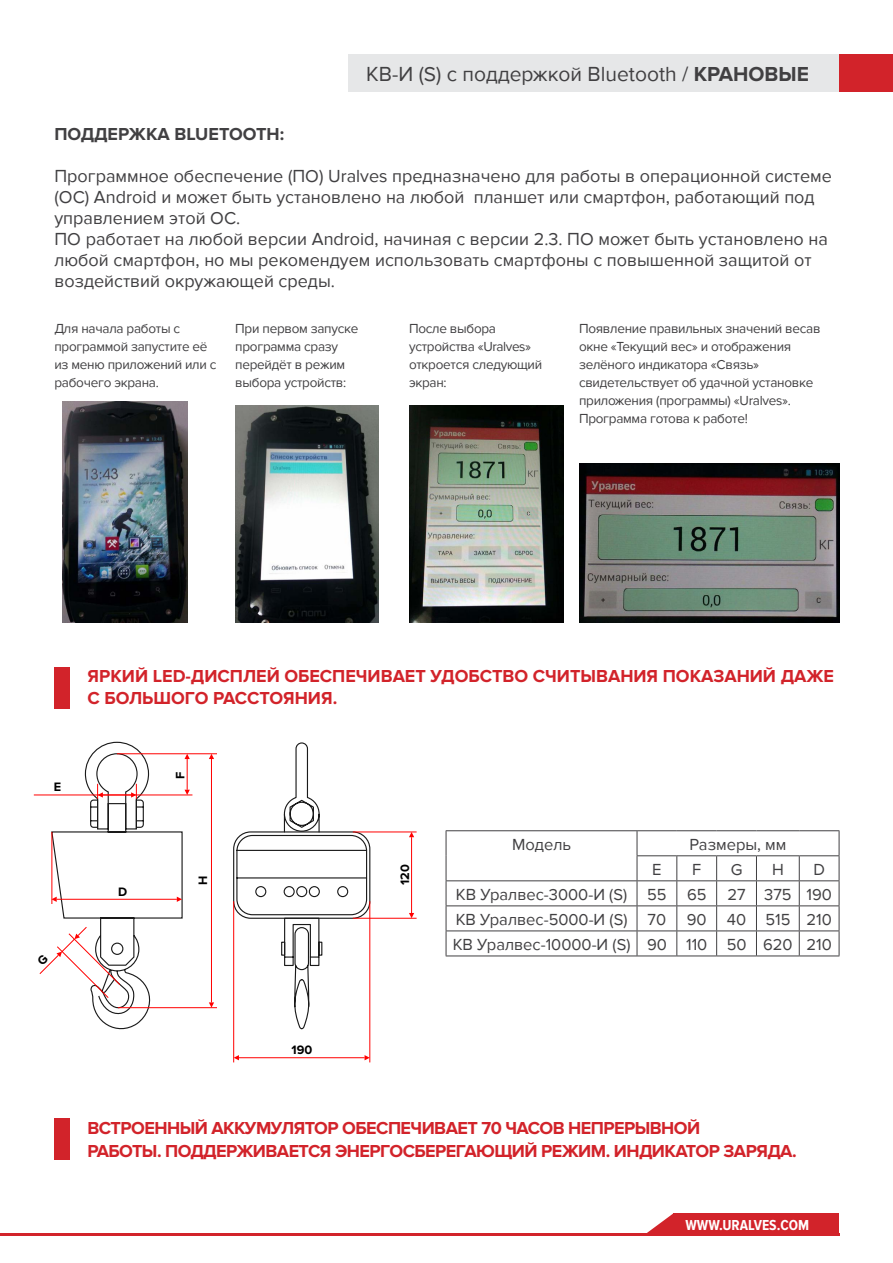
<style>
.page{position:relative;width:893px;height:1263px;background:#fff}
.page>*{position:absolute;margin:0;border:0;box-sizing:border-box;transform-origin:0 0}
.t1{font:21px "Proxima Nova";color:#414042}
.t2{font:18px/21px "Proxima Nova";color:#414042}
.t3{font:700 18px/22.5px "Proxima Nova";letter-spacing:-.03em;color:#d2232a}
.t4{font:700 18px/22.5px "Proxima Nova";color:#d2232a}
.t5{font:700 18px "Proxima Nova";color:#414042}
.t6{font:16.5px/25px "Proxima Nova";color:#414042;text-align:justify}
.t7{font:700 15px "Proxima Nova Cond";color:#fff}
.t8{font:13.5px/18px "Proxima Nova";letter-spacing:-.02em;color:#414042}
.t9{font:700 12.75px "Proxima Nova";color:#000}
.s1{font-weight:700}
</style>
<div class="page">
<div style="left:673px;top:1213px;width:166px;height:22px;background:#d2232a"></div>
<svg style="left:647px;top:1213px;width:26px;height:20px"></svg>
<hr style="left:0;top:1233px;width:839px;height:2px;background:#d2232a">
<div style="left:54px;top:667px;width:16px;height:42px;background:#d2232a"></div>
<div style="left:839px;top:54px;width:54px;height:37px;background:#d2232a"></div>
<div style="left:349px;top:54px;width:490px;height:37px;background:#e6e7e8"></div>
<img style="left:63px;top:401px;width:124px;height:222px">
<img style="left:235px;top:406px;width:143px;height:217px">
<img style="left:409px;top:406px;width:155px;height:217px">
<img style="left:579px;top:464px;width:260px;height:159px">
<hr style="left:117px;top:753px;width:100px;height:1px;background:#f00">
<hr style="left:118px;top:1007px;width:99px;height:1px;background:#f00">
<hr style="left:211px;top:759px;width:1px;height:243px;background:#f00">
<svg style="left:209px;top:1002px;width:5px;height:6px"></svg>
<svg style="left:209px;top:754px;width:5px;height:5px"></svg>
<hr style="left:34px;top:795px;width:158px;height:1px;background:#f00">
<div style="left:233px;top:831px;width:137px;height:88px;border:1px solid #1a1a1a;border-radius:17px"></div>
<svg style="left:236px;top:742px;width:132px;height:288px"></svg>
<hr style="left:353px;top:832px;width:64px;height:1px;background:#f00">
<hr style="left:353px;top:918px;width:64px;height:1px;background:#f00">
<hr style="left:411px;top:837px;width:1px;height:76px;background:#f00">
<svg style="left:409px;top:913px;width:5px;height:5px"></svg>
<svg style="left:409px;top:832px;width:5px;height:5px"></svg>
<hr style="left:370px;top:901px;width:1px;height:161px;background:#f00">
<hr style="left:233px;top:901px;width:1px;height:161px;background:#f00">
<hr style="left:239px;top:1057px;width:126px;height:1px;background:#f00">
<svg style="left:234px;top:1055px;width:5px;height:5px"></svg>
<svg style="left:365px;top:1055px;width:5px;height:5px"></svg>
<hr style="left:446px;top:830px;width:191px;height:1px;background:#414042">
<hr style="left:637px;top:830px;width:40px;height:1px;background:#414042">
<hr style="left:677px;top:830px;width:40px;height:1px;background:#414042">
<hr style="left:717px;top:830px;width:39px;height:1px;background:#414042">
<hr style="left:756px;top:830px;width:43px;height:1px;background:#414042">
<hr style="left:799px;top:830px;width:40px;height:1px;background:#414042">
<hr style="left:637px;top:855px;width:40px;height:1px;background:#414042">
<hr style="left:677px;top:855px;width:40px;height:1px;background:#414042">
<hr style="left:717px;top:855px;width:39px;height:1px;background:#414042">
<hr style="left:756px;top:855px;width:43px;height:1px;background:#414042">
<hr style="left:799px;top:855px;width:40px;height:1px;background:#414042">
<hr style="left:446px;top:880px;width:191px;height:1px;background:#414042">
<hr style="left:637px;top:880px;width:40px;height:1px;background:#414042">
<hr style="left:677px;top:880px;width:40px;height:1px;background:#414042">
<hr style="left:717px;top:880px;width:39px;height:1px;background:#414042">
<hr style="left:756px;top:880px;width:43px;height:1px;background:#414042">
<hr style="left:799px;top:880px;width:40px;height:1px;background:#414042">
<hr style="left:446px;top:905px;width:191px;height:1px;background:#414042">
<hr style="left:637px;top:905px;width:40px;height:1px;background:#414042">
<hr style="left:677px;top:905px;width:40px;height:1px;background:#414042">
<hr style="left:717px;top:905px;width:39px;height:1px;background:#414042">
<hr style="left:756px;top:905px;width:43px;height:1px;background:#414042">
<hr style="left:799px;top:905px;width:40px;height:1px;background:#414042">
<hr style="left:446px;top:930px;width:191px;height:1px;background:#414042">
<svg style="left:446px;top:831px;width:1px;height:124px"></svg>
<hr style="left:637px;top:930px;width:40px;height:1px;background:#414042">
<svg style="left:637px;top:831px;width:1px;height:124px"></svg>
<hr style="left:677px;top:930px;width:40px;height:1px;background:#414042">
<svg style="left:676px;top:856px;width:1px;height:99px"></svg>
<hr style="left:717px;top:930px;width:39px;height:1px;background:#414042">
<svg style="left:716px;top:856px;width:1px;height:99px"></svg>
<hr style="left:756px;top:930px;width:43px;height:1px;background:#414042">
<svg style="left:756px;top:856px;width:1px;height:99px"></svg>
<hr style="left:799px;top:930px;width:40px;height:1px;background:#414042">
<svg style="left:799px;top:856px;width:1px;height:99px"></svg>
<svg style="left:839px;top:831px;width:1px;height:124px"></svg>
<hr style="left:446px;top:955px;width:191px;height:1px;background:#414042">
<hr style="left:637px;top:955px;width:40px;height:1px;background:#414042">
<hr style="left:677px;top:955px;width:40px;height:1px;background:#414042">
<hr style="left:717px;top:955px;width:39px;height:1px;background:#414042">
<hr style="left:756px;top:955px;width:43px;height:1px;background:#414042">
<hr style="left:799px;top:955px;width:40px;height:1px;background:#414042">
<div style="left:54px;top:1118px;width:16px;height:42px;background:#d2232a"></div>
<svg style="left:37px;top:741px;width:153px;height:289px"></svg>
<h1 class="t1" style="left:366px;top:62px;width:444px">КВ-И (S) с поддержкой Bluetooth / <span class="s1">КРАНОВЫЕ</span></h1>
<h2 class="t5" style="left:54px;top:123px;width:231px">ПОДДЕРЖКА BLUETOOTH:</h2>
<p class="t2" style="left:54px;top:166px;width:779px">Программное обеспечение (ПО) Uralves предназначено для работы в операционной системе (ОС) Android и может быть установлено на любой планшет или смартфон, работающий под управлением этой ОС.<br>ПО работает на любой версии Android, начиная с версии 2.3. ПО может быть установлено на любой смартфон, но мы рекомендуем использовать смартфоны с повышенной защитой от воздействий окружающей среды.</p>
<p class="t8" style="left:54px;top:320px;width:164px">Для начала работы с программой запустите её из меню приложений или с рабочего экрана.</p>
<p class="t8" style="left:235px;top:320px;width:125px">При первом запуске программа сразу перейдёт в режим выбора устройств:</p>
<p class="t8" style="left:409px;top:320px;width:135px">После выбора устройства «Uralves» откроется следующий экран:</p>
<p class="t8" style="left:579px;top:320px;width:243px">Появление правильных значений весав окне «Текущий вес» и отображения зелёного индикатора «Связь» свидетельствует об удачной установке приложения (программы) «Uralves».<br>Программа готова к работе!</p>
<h2 class="t4" style="left:88px;top:665px;width:748px">ЯРКИЙ LED-ДИСПЛЕЙ ОБЕСПЕЧИВАЕТ УДОБСТВО СЧИТЫВАНИЯ ПОКАЗАНИЙ ДАЖЕ<br>С БОЛЬШОГО РАССТОЯНИЯ.</h2>
<p class="t9" style="left:54px;top:779px;width:9px">E</p>
<p class="t9" style="left:118px;top:884px;width:11px">D</p>
<p class="t9" style="left:172px;top:779px;width:9px;rotate:-90deg">F</p>
<p class="t9" style="left:195px;top:885px;width:11px;rotate:-90deg">H</p>
<p class="t9" style="left:397px;top:885px;width:22px;rotate:-90deg">120</p>
<p class="t6" style="left:512px;top:832px;width:61px">Модель</p>
<p class="t6" style="left:690px;top:832px;width:98px">Размеры, мм</p>
<p class="t6" style="left:652px;top:857px;width:11px">E</p>
<p class="t6" style="left:692px;top:857px;width:11px">F</p>
<p class="t6" style="left:731px;top:857px;width:13px">G</p>
<p class="t6" style="left:772px;top:857px;width:13px">H</p>
<p class="t6" style="left:813px;top:857px;width:13px">D</p>
<p class="t6" style="left:456px;top:882px;width:252px">КВ Уралвес-3000-И (S) 55 65</p>
<p class="t6" style="left:453px;top:882px;width:381px;text-indent:275px">27 375 190<br>КВ Уралвес-5000-И (S) 70 90 40 515 210<br>КВ Уралвес-10000-И (S) 90 110 50 620 210</p>
<p class="t9" style="left:291px;top:1042px;width:22px">190</p>
<h2 class="t3" style="left:87px;top:1117px;width:711px">ВСТРОЕННЫЙ АККУМУЛЯТОР ОБЕСПЕЧИВАЕТ 70 ЧАСОВ НЕПРЕРЫВНОЙ<br>РАБОТЫ. ПОДДЕРЖИВАЕТСЯ ЭНЕРГОСБЕРЕГАЮЩИЙ РЕЖИМ. ИНДИКАТОР ЗАРЯДА.</h2>
<p class="t7" style="left:685px;top:1216px;width:125px">WWW.URALVES.COM</p>
</div>
